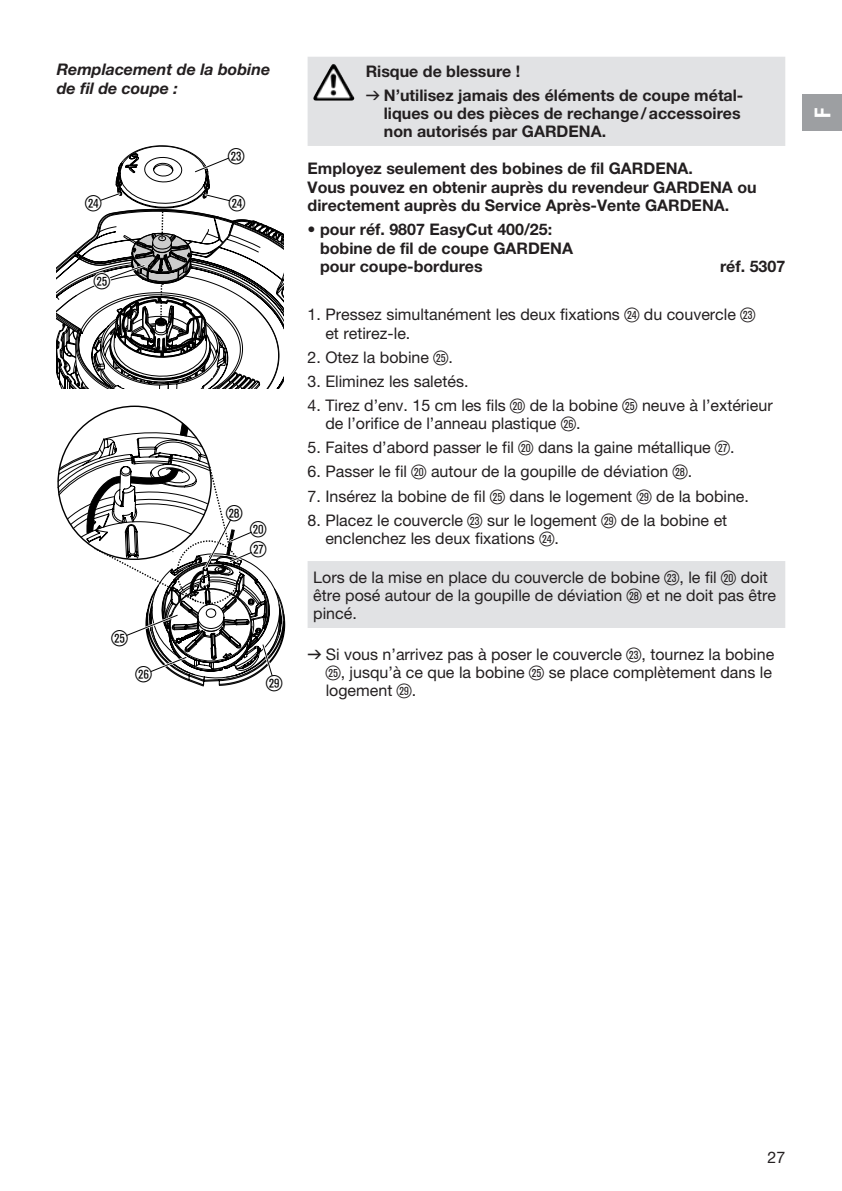
<style>
.page{position:relative;width:842px;height:1191px;background:#fff}
.page>*{position:absolute;margin:0;border:0;box-sizing:border-box;transform-origin:0 0}
.t1{font:22px/20px "Ziffernim Kreisund Quadrat BQ";color:#000}
.t2{font:22px "GARDENA Pro Bo Cond";color:#fff}
.t3{font:16px/18.4px "GARDENA Pro";color:#231f20}
.t4{font:700 16px/18.4px "GARDENA Pro";color:#231f20}
.t5{font:italic 700 16px/18.4px "GARDENA Pro";color:#231f20}
.s1{font-family:"Formdruck";font-weight:400}
.s2{font-family:"Ziffernim Kreisund Quadrat BQ";font-size:20px}
.s3{font-family:"Formdruck"}
</style>
<div class="page">
<svg style="left:308px;top:57px;width:477px;height:571px"></svg>
<svg style="left:57px;top:145px;width:226px;height:243px"></svg>
<div style="left:93px;top:272px;width:18px;height:18px;background:#fff;border-radius:50%"></div>
<svg style="left:57px;top:422px;width:229px;height:265px"></svg>
<img style="left:315px;top:64px;width:18px;height:31px">
<div style="left:802px;top:95px;width:40px;height:36px;background:#9d9fa2"></div>
<p class="t5" style="left:57px;top:60px;width:215px">Remplacement de la bobine de fil de coupe :</p>
<h1 class="t1" style="left:228px;top:146px;width:18px">d</h1>
<h1 class="t1" style="left:85px;top:193px;width:18px">f</h1>
<h1 class="t1" style="left:229px;top:193px;width:18px">f</h1>
<h1 class="t1" style="left:94px;top:271px;width:18px">g</h1>
<h1 class="t1" style="left:112px;top:629px;width:18px">g</h1>
<h1 class="t1" style="left:136px;top:665px;width:18px">h</h1>
<h1 class="t1" style="left:226px;top:503px;width:18px">k</h1>
<h1 class="t1" style="left:250px;top:519px;width:18px">p j</h1>
<h1 class="t1" style="left:266px;top:673px;width:18px">l</h1>
<p class="t4" style="left:366px;top:58px;width:379px;line-height:24px">Risque de blessure !<br><span class="s1">v</span> N’utilisez jamais des éléments de coupe métal-</p>
<p class="t4" style="left:384px;top:104px;width:358px">liques ou des pièces de rechange/accessoires non autorisés par GARDENA.</p>
<p class="t4" style="left:308px;top:159px;width:450px">Employez seulement des bobines de fil GARDENA.<br>Vous pouvez en obtenir auprès du revendeur GARDENA ou directement auprès du Service Après-Vente GARDENA.</p>
<p class="t4" style="left:320px;top:220px;width:254px;text-indent:-12px">• pour réf. 9807 EasyCut 400/25: bobine de fil de coupe GARDENA pour coupe-bordures</p>
<p class="t4" style="left:720px;top:257px;width:67px">réf. 5307</p>
<p class="t3" style="left:325px;top:305px;width:432px;text-indent:-18px">1. Pressez simultanément les deux fixations <span class="s2">f</span> du couvercle <span class="s2">d </span>et retirez-le.</p>
<p class="t3" style="left:308px;top:348px;width:147px">2. Otez la bobine <span class="s2">g</span>.</p>
<p class="t3" style="left:308px;top:372px;width:162px">3. Eliminez les saletés.</p>
<p class="t3" style="left:325px;top:396px;width:449px;text-indent:-18px">4. Tirez d’env. 15 cm les fils <span class="s2">p</span> de la bobine <span class="s2">g</span> neuve à l’extérieur de l’orifice de l’anneau plastique <span class="s2">h</span>.</p>
<p class="t3" style="left:308px;top:438px;width:429px">5. Faites d’abord passer le fil <span class="s2">p</span> dans la gaine métallique <span class="s2">j</span>.</p>
<p class="t3" style="left:308px;top:462px;width:386px">6. Passer le fil <span class="s2">p</span> autour de la goupille de déviation <span class="s2">k</span>.</p>
<p class="t3" style="left:308px;top:486px;width:443px">7. Insérez la bobine de fil <span class="s2">g</span> dans le logement <span class="s2">l</span> de la bobine.</p>
<p class="t3" style="left:325px;top:510px;width:403px;text-indent:-18px">8. Placez le couvercle <span class="s2">d</span> sur le logement <span class="s2">l</span> de la bobine et enclenchez les deux fixations <span class="s2">f</span>.</p>
<p class="t3" style="left:313px;top:567px;width:464px">Lors de la mise en place du couvercle de bobine <span class="s2">d</span>, le fil <span class="s2">p</span> doit être posé autour de la goupille de déviation <span class="s2">k</span> et ne doit pas être pincé.</p>
<p class="t3" style="left:326px;top:644px;width:450px;text-indent:-18px"><span class="s3">v</span> Si vous n’arrivez pas à poser le couvercle <span class="s2">d</span>, tournez la bobine <span class="s2">g</span>, jusqu’à ce que la bobine <span class="s2">g</span> se place complètement dans le logement <span class="s2">l</span>.</p>
<h1 class="t2" style="left:809px;top:118px;width:12px;rotate:-90deg">F</h1>
<p class="t3" style="left:767px;top:1147px;width:19px">27</p>
</div>
